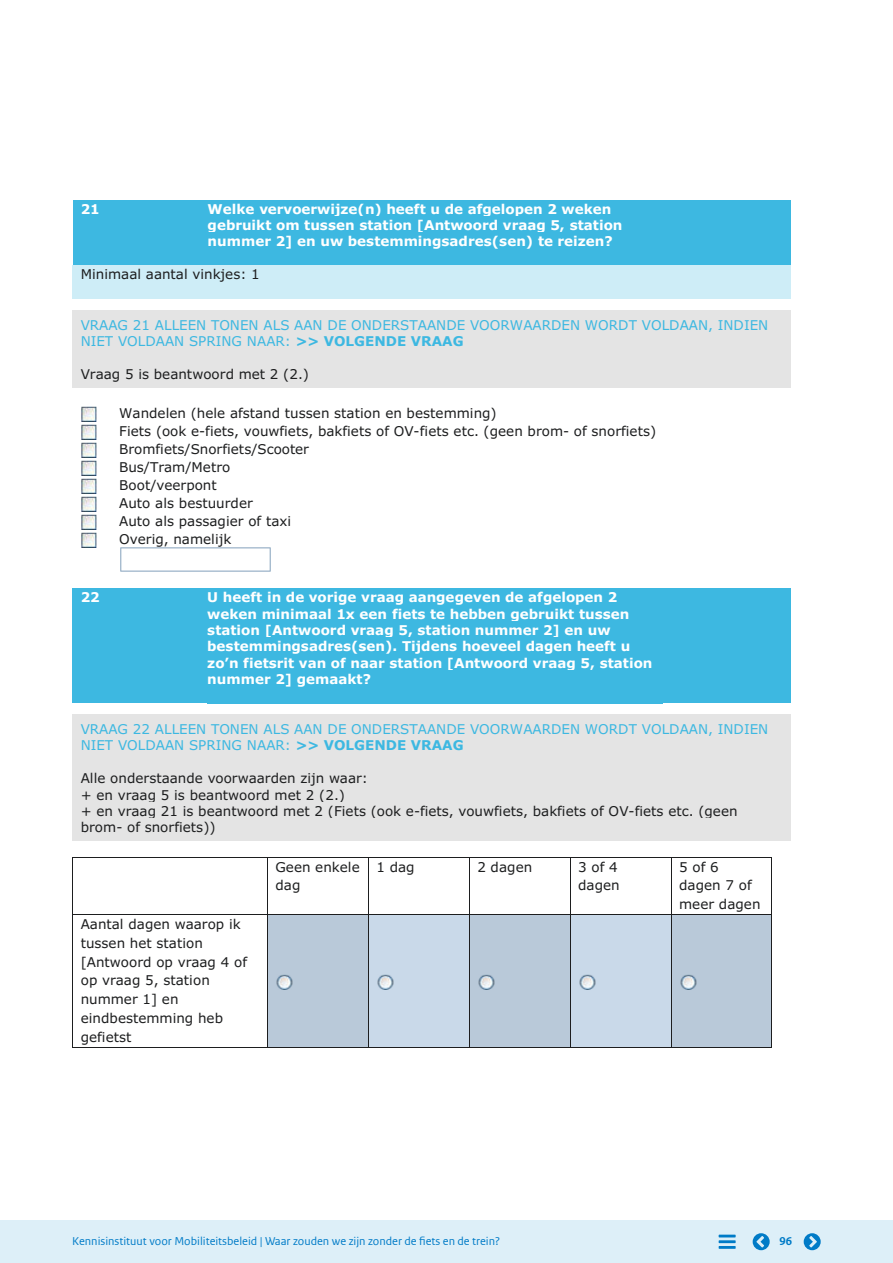
<style>
.page{position:relative;width:893px;height:1263px;background:#fff}
.page>*{position:absolute;margin:0;border:0;box-sizing:border-box;transform-origin:0 0}
.t1{font:13.5px/18.9px "Verdana";letter-spacing:.005em;color:#1d1e1f}
.t2{font:700 13.5px/16.4px "Verdana";color:#fff}
.t3{font:13.5px/16.4px "Verdana";color:#3db8e1}
.t4{font:12px "Rijksoverheid Sans Web Text";color:#007bc7}
.t5{font:700 12px "Rijksoverheid Sans Web Text";color:#007bc7}
.s1{font-weight:700}
</style>
<div class="page">
<div style="left:73px;top:200px;width:127px;height:66px;background:#3db8e1"></div>
<div style="left:200px;top:200px;width:470px;height:66px;background:#3db8e1"></div>
<div style="left:670px;top:200px;width:121px;height:66px;background:#3db8e1"></div>
<div style="left:73px;top:266px;width:718px;height:33px;background:#ceedf7"></div>
<div style="left:81px;top:316px;width:702px;height:17px;background:#e4e4e4"></div>
<div style="left:81px;top:333px;width:702px;height:16px;background:#e4e4e4"></div>
<div style="left:81px;top:349px;width:702px;height:16px;background:#e4e4e4"></div>
<div style="left:81px;top:365px;width:702px;height:17px;background:#e4e4e4"></div>
<div style="left:73px;top:311px;width:127px;height:5px;background:#e4e4e4"></div>
<div style="left:200px;top:311px;width:470px;height:5px;background:#e4e4e4"></div>
<div style="left:670px;top:311px;width:121px;height:5px;background:#e4e4e4"></div>
<div style="left:73px;top:382px;width:718px;height:5px;background:#e4e4e4"></div>
<div style="left:73px;top:588px;width:126px;height:115px;background:#3db8e1"></div>
<div style="left:199px;top:588px;width:472px;height:115px;background:#3db8e1"></div>
<div style="left:671px;top:588px;width:120px;height:115px;background:#3db8e1"></div>
<div style="left:73px;top:715px;width:718px;height:126px;background:#e4e4e4"></div>
<div style="left:73px;top:714px;width:126px;height:6px;background:#e4e4e4"></div>
<div style="left:199px;top:714px;width:472px;height:6px;background:#e4e4e4"></div>
<div style="left:671px;top:714px;width:120px;height:6px;background:#e4e4e4"></div>
<hr style="left:73px;top:857px;width:194px;height:1px;background:#1d1e1f">
<hr style="left:268px;top:857px;width:100px;height:1px;background:#1d1e1f">
<hr style="left:369px;top:857px;width:100px;height:1px;background:#1d1e1f">
<hr style="left:470px;top:857px;width:100px;height:1px;background:#1d1e1f">
<hr style="left:570px;top:857px;width:101px;height:1px;background:#1d1e1f">
<hr style="left:671px;top:857px;width:100px;height:1px;background:#1d1e1f">
<hr style="left:72px;top:858px;width:1px;height:56px;background:#1d1e1f">
<hr style="left:267px;top:858px;width:1px;height:56px;background:#1d1e1f">
<hr style="left:368px;top:858px;width:1px;height:56px;background:#1d1e1f">
<hr style="left:469px;top:858px;width:1px;height:56px;background:#1d1e1f">
<hr style="left:570px;top:858px;width:1px;height:56px;background:#1d1e1f">
<hr style="left:671px;top:858px;width:1px;height:56px;background:#1d1e1f">
<hr style="left:771px;top:858px;width:1px;height:56px;background:#1d1e1f">
<div style="left:268px;top:915px;width:100px;height:132px;background:#b9c9d9"></div>
<div style="left:369px;top:915px;width:100px;height:132px;background:#c9d9e9"></div>
<div style="left:470px;top:915px;width:100px;height:132px;background:#b9c9d9"></div>
<div style="left:570px;top:915px;width:101px;height:132px;background:#c9d9e9"></div>
<div style="left:671px;top:915px;width:100px;height:132px;background:#b9c9d9"></div>
<hr style="left:73px;top:914px;width:194px;height:1px;background:#1d1e1f">
<hr style="left:268px;top:914px;width:100px;height:1px;background:#1d1e1f">
<hr style="left:369px;top:914px;width:100px;height:1px;background:#1d1e1f">
<hr style="left:470px;top:914px;width:100px;height:1px;background:#1d1e1f">
<hr style="left:570px;top:914px;width:101px;height:1px;background:#1d1e1f">
<hr style="left:671px;top:914px;width:100px;height:1px;background:#1d1e1f">
<hr style="left:72px;top:915px;width:1px;height:132px;background:#1d1e1f">
<hr style="left:72px;top:1047px;width:195px;height:1px;background:#1d1e1f">
<hr style="left:267px;top:915px;width:1px;height:132px;background:#1d1e1f">
<hr style="left:267px;top:1047px;width:101px;height:1px;background:#1d1e1f">
<hr style="left:368px;top:915px;width:1px;height:132px;background:#1d1e1f">
<hr style="left:368px;top:1047px;width:101px;height:1px;background:#1d1e1f">
<hr style="left:469px;top:915px;width:1px;height:132px;background:#1d1e1f">
<hr style="left:469px;top:1047px;width:101px;height:1px;background:#1d1e1f">
<hr style="left:570px;top:915px;width:1px;height:132px;background:#1d1e1f">
<hr style="left:570px;top:1047px;width:101px;height:1px;background:#1d1e1f">
<hr style="left:671px;top:915px;width:1px;height:132px;background:#1d1e1f">
<hr style="left:671px;top:1047px;width:100px;height:1px;background:#1d1e1f">
<hr style="left:771px;top:915px;width:1px;height:132px;background:#1d1e1f">
<img style="left:81px;top:406px;width:16px;height:142px">
<img style="left:120px;top:547px;width:151px;height:25px">
<img style="left:276px;top:974px;width:17px;height:15px">
<img style="left:377px;top:974px;width:17px;height:15px">
<img style="left:478px;top:974px;width:17px;height:15px">
<img style="left:579px;top:974px;width:17px;height:15px">
<img style="left:680px;top:974px;width:17px;height:15px">
<div style="left:0;top:1220px;width:893px;height:43px;background:#ddeff8"></div>
<hr style="left:719px;top:1246px;width:17px;height:3px;background:#007bc7">
<hr style="left:719px;top:1240px;width:17px;height:3px;background:#007bc7">
<hr style="left:719px;top:1234px;width:17px;height:3px;background:#007bc7">
<svg style="left:753px;top:1233px;width:17px;height:17px"></svg>
<svg style="left:804px;top:1233px;width:17px;height:17px"></svg>
<p class="t2" style="left:81px;top:201px;width:21px">21</p>
<p class="t2" style="left:208px;top:201px;width:416px">Welke vervoerwijze(n) heeft u de afgelopen 2 weken gebruikt om tussen station [Antwoord vraag 5, station nummer 2] en uw bestemmingsadres(sen) te reizen?</p>
<p class="t1" style="left:81px;top:265px;width:181px">Minimaal aantal vinkjes: 1</p>
<p class="t3" style="left:81px;top:317px;width:689px">VRAAG 21 ALLEEN TONEN ALS AAN DE ONDERSTAANDE VOORWAARDEN WORDT VOLDAAN, INDIEN<br>NIET VOLDAAN SPRING NAAR: <span class="s1">&gt;&gt; VOLGENDE VRAAG</span></p>
<p class="t1" style="left:81px;top:365px;width:230px">Vraag 5 is beantwoord met 2 (2.)</p>
<p class="t1" style="left:119px;top:404px;width:538px;line-height:18px">Wandelen (hele afstand tussen station en bestemming)<br>Fiets (ook e-fiets, vouwfiets, bakfiets of OV-fiets etc. (geen brom- of snorfiets)<br>Bromfiets/Snorfiets/Scooter<br>Bus/Tram/Metro<br>Boot/veerpont<br>Auto als bestuurder<br>Auto als passagier of taxi<br>Overig, namelijk</p>
<p class="t2" style="left:81px;top:589px;width:21px">22</p>
<p class="t2" style="left:207px;top:589px;width:447px">U heeft in de vorige vraag aangegeven de afgelopen 2 weken minimaal 1x een fiets te hebben gebruikt tussen station [Antwoord vraag 5, station nummer 2] en uw bestemmingsadres(sen). Tijdens hoeveel dagen heeft u zo’n fietsrit van of naar station [Antwoord vraag 5, station nummer 2] gemaakt?</p>
<p class="t3" style="left:81px;top:721px;width:689px">VRAAG 22 ALLEEN TONEN ALS AAN DE ONDERSTAANDE VOORWAARDEN WORDT VOLDAAN, INDIEN<br>NIET VOLDAAN SPRING NAAR: <span class="s1">&gt;&gt; VOLGENDE VRAAG</span></p>
<p class="t1" style="left:81px;top:770px;width:658px;line-height:16.5px">Alle onderstaande voorwaarden zijn waar:<br>+ en vraag 5 is beantwoord met 2 (2.)<br>+ en vraag 21 is beantwoord met 2 (Fiets (ook e-fiets, vouwfiets, bakfiets of OV-fiets etc. (geen brom- of snorfiets))</p>
<p class="t1" style="left:276px;top:857px;width:86px">Geen enkele dag</p>
<p class="t1" style="left:376px;top:857px;width:40px">1 dag</p>
<p class="t1" style="left:477px;top:857px;width:56px">2 dagen</p>
<p class="t1" style="left:578px;top:857px;width:43px">3 of 4 dagen</p>
<p class="t1" style="left:679px;top:857px;width:83px">5 of 6 dagen 7 of meer dagen</p>
<p class="t1" style="left:81px;top:915px;width:168px">Aantal dagen waarop ik tussen het station [Antwoord op vraag 4 of op vraag 5, station nummer 1] en eindbestemming heb gefietst</p>
<p class="t4" style="left:72px;top:1234px;width:429px">Kennisinstituut voor Mobiliteitsbeleid | Waar zouden we zijn zonder de fiets en de trein?</p>
<p class="t5" style="left:779px;top:1234px;width:14px">96</p>
</div>
